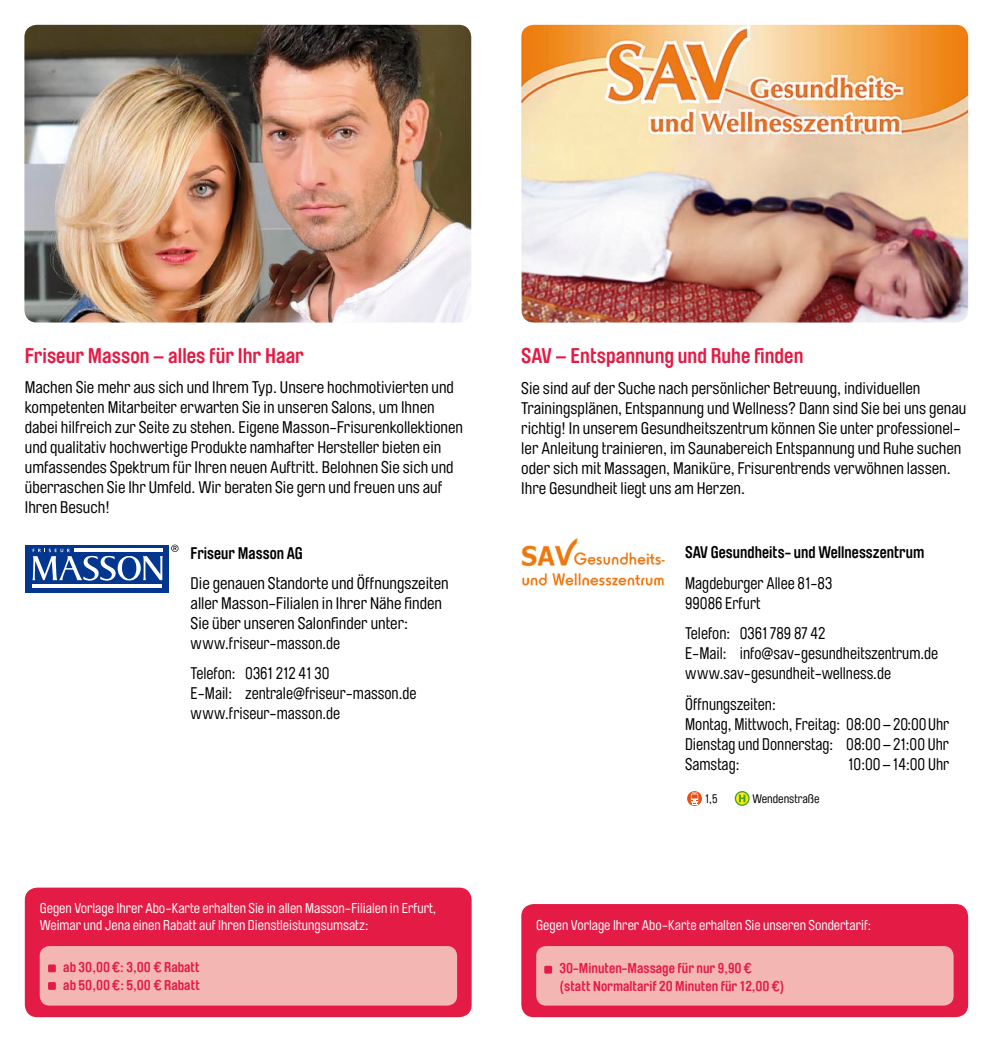
<style>
.page{position:relative;width:993px;height:1042px;background:#fff}
.page>*{position:absolute;margin:0;border:0;box-sizing:border-box;transform-origin:0 0}
.t1{font:700 21px "Brauer Neue";color:#e31b45}
.t2{font:16.62px/19.9px "Brauer Neue";color:#000}
.t3{font:16.62px/19.9px "Brauer Neue";color:#000;scale:.95 1}
.t4{font:700 16.62px "Brauer Neue";color:#000;scale:.95 1}
.t5{font:14px/16.8px "Brauer Neue";color:#fff}
.t6{font:700 14px/17.5px "Brauer Neue";color:#e31b45}
.t7{font:12.25px "Brauer Neue";color:#000}
.t8{font:12.25px "Brauer Neue";color:#000;scale:.95 1}
</style>
<div class="page">
<img style="left:521px;top:537px;width:143px;height:48px">
<img style="left:521px;top:25px;width:446px;height:297px">
<div style="left:521px;top:904px;width:446px;height:113px;background:#e31b45;border-radius:12px"></div>
<div style="left:536px;top:946px;width:417px;height:59px;background:#f3b6b2;border-radius:10px"></div>
<svg style="left:735px;top:792px;width:13px;height:13px"></svg>
<div style="left:734px;top:791px;width:15px;height:15px;border:1px solid #45a32b;border-radius:50%"></div>
<svg style="left:738px;top:794px;width:7px;height:8px"></svg>
<svg style="left:687px;top:791px;width:14px;height:15px"></svg>
<svg style="left:690px;top:792px;width:8px;height:13px"></svg>
<div style="left:544px;top:966px;width:8px;height:7px;background:#e31b45"></div>
<div style="left:25px;top:544px;width:144px;height:48px;background:#03368e"></div>
<svg style="left:32px;top:549px;width:131px;height:32px"></svg>
<hr style="left:33px;top:584px;width:129px;height:3px;background:#fff">
<svg style="left:171px;top:544px;width:7px;height:8px"></svg>
<img style="left:24px;top:25px;width:447px;height:297px">
<div style="left:25px;top:887px;width:446px;height:130px;background:#e31b45;border-radius:12px"></div>
<div style="left:40px;top:946px;width:417px;height:59px;background:#f3b6b2;border-radius:10px"></div>
<div style="left:48px;top:964px;width:8px;height:8px;background:#e31b45"></div>
<div style="left:48px;top:982px;width:8px;height:8px;background:#e31b45"></div>
<p class="t1" style="left:25px;top:343px;width:280px">Friseur Masson – alles für Ihr Haar</p>
<p class="t2" style="left:25px;top:377px;width:439px">Machen Sie mehr aus sich und Ihrem Typ. Unsere hochmotivierten und kompetenten Mitarbeiter erwarten Sie in unseren Salons, um Ihnen dabei hilfreich zur Seite zu stehen. Eigene Masson-Frisurenkollektionen und qualitativ hochwertige Produkte namhafter Hersteller bieten ein umfassendes Spektrum für Ihren neuen Auftritt. Belohnen Sie sich und überraschen Sie Ihr Umfeld. Wir beraten Sie gern und freuen uns auf Ihren Besuch!</p>
<p class="t4" style="left:190px;top:543px;width:120px">Friseur Masson AG</p>
<p class="t2" style="left:190px;top:573px;width:259px">Die genauen Standorte und Öffnungszeiten aller Masson-Filialen in Ihrer Nähe finden Sie über unseren Salonfinder unter: www.friseur-masson.de</p>
<p class="t3" style="left:190px;top:664px;width:239px">Telefon: 0361 212 41 30<br>E-Mail: zentrale@friseur-masson.de www.friseur-masson.de</p>
<p class="t5" style="left:40px;top:900px;width:398px">Gegen Vorlage Ihrer Abo-Karte erhalten Sie in allen Masson-Filialen in Erfurt,<br>Weimar und Jena einen Rabatt auf Ihren Dienstleistungsumsatz:</p>
<p class="t6" style="left:63px;top:959px;width:138px">ab 30,00€: 3,00 € Rabatt ab 50,00€: 5,00 € Rabatt</p>
<p class="t1" style="left:521px;top:344px;width:283px">SAV – Entspannung und Ruhe finden</p>
<p class="t2" style="left:521px;top:378px;width:446px">Sie sind auf der Suche nach persönlicher Betreuung, individuellen Trainingsplänen, Entspannung und Wellness? Dann sind Sie bei uns genau richtig! In unserem Gesundheitszentrum können Sie unter professionel&shy;ler Anleitung trainieren, im Saunabereich Entspannung und Ruhe suchen oder sich mit Massagen, Maniküre, Frisurentrends verwöhnen lassen.<br>Ihre Gesundheit liegt uns am Herzen.</p>
<p class="t4" style="left:685px;top:543px;width:253px">SAV Gesundheits- und Wellnesszentrum</p>
<p class="t3" style="left:685px;top:573px;width:156px">Magdeburger Allee 81-83<br>99086 Erfurt</p>
<p class="t3" style="left:685px;top:624px;width:268px">Telefon: 0361 789 87 42<br>E-Mail: info@sav-gesundheitszentrum.de www.sav-gesundheit-wellness.de</p>
<p class="t3" style="left:685px;top:694px;width:279px">Öffnungszeiten:<br>Montag, Mittwoch, Freitag: 08:00–20:00 Uhr<br>Dienstag und Donnerstag: 08:00–21:00 Uhr<br>Samstag:</p>
<p class="t3" style="left:847px;top:754px;width:108px">10:00–14:00 Uhr</p>
<p class="t8" style="left:704px;top:792px;width:15px">1,5</p>
<p class="t7" style="left:752px;top:792px;width:69px">Wendenstraße</p>
<p class="t5" style="left:536px;top:916px;width:336px">Gegen Vorlage Ihrer Abo-Karte erhalten Sie unseren Sondertarif:</p>
<p class="t6" style="left:559px;top:960px;width:226px">30-Minuten-Massage für nur 9,90€ (statt Normaltarif 20 Minuten für 12,00€)</p>
</div>
